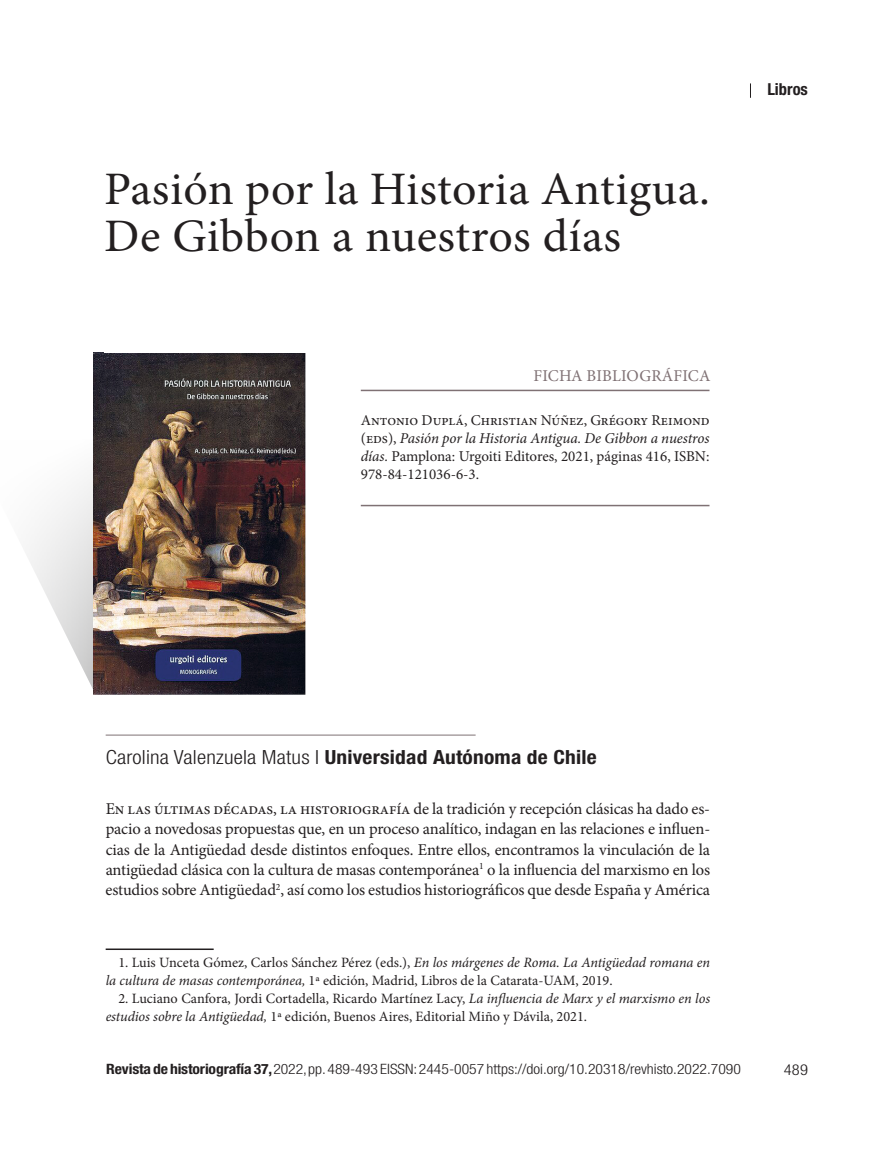
<style>
.page{position:relative;width:893px;height:1149px;background:#fff}
.page>*{position:absolute;margin:0;border:0;box-sizing:border-box;transform-origin:0 0}
.t1{font:46.5px/46.5px "Minion Pro";letter-spacing:.005em;color:#231f20}
.t2{font:700 condensed 19.5px "Helvetica Neue LT Std";letter-spacing:.01em;color:#231f20;scale:1.1 1}
.t3{font:16.5px/20.2px "Minion Pro";letter-spacing:-.015em;color:#231f20;text-align:justify}
.t4{font:16.5px "Minion Pro";letter-spacing:.01em;color:#7f7174}
.t5{font:700 condensed 16.5px "Helvetica Neue LT Std";color:#231f20}
.t6{font:15px/18px "Minion Pro";color:#231f20;text-align:justify}
.t7{font:300 condensed 15px "Helvetica Neue LT Std";color:#231f20;scale:1.1 1}
.t8{font:14.25px/18px "Minion Pro";color:#231f20}
.t9{font:300 condensed 14.25px "Helvetica Neue LT Std";color:#231f20;scale:1.1 1}
.s1{font-style:italic}
.s2{font-weight:300}
.s3{font-weight:700}
</style>
<div class="page">
<svg style="left:750px;top:83px;width:1px;height:15px"></svg>
<svg style="left:27px;top:439px;width:67px;height:255px"></svg>
<img style="left:94px;top:353px;width:212px;height:341px">
<hr style="left:361px;top:389px;width:348px;height:2px;background:#7f7174">
<hr style="left:361px;top:504px;width:348px;height:2px;background:#7f7174">
<hr style="left:106px;top:734px;width:370px;height:1px;background:#7f7174">
<hr style="left:106px;top:948px;width:108px;height:1px;background:#231f20">
<h1 class="t1" style="left:104px;top:166px;width:607px">Pasión por la Historia Antigua.<br>De Gibbon a nuestros días</h1>
<p class="t4" style="left:533px;top:364px;width:178px">FICHA BIBLIOGRÁFICA</p>
<p class="t6" style="left:361px;top:411px;width:350px">Antonio Duplá, Christian Núñez, Grégory Reimond (eds), <span class="s1">Pasión por la Historia Antigua. De Gibbon a nuestros días.</span> Pamplona: Urgoiti Editores, 2021, páginas 416, ISBN:<br>978-84-121036-6-3.</p>
<p class="t5" style="left:767px;top:79px;width:42px">Libros</p>
<p class="t2" style="left:106px;top:744px;width:448px"><span class="s2">Carolina Valenzuela Matus I</span> Universidad Autónoma de Chile</p>
<p class="t3" style="left:106px;top:798px;width:606px">En las últimas décadas, la historiografía de la tradición y recepción clásicas ha dado es&shy;pacio a novedosas propuestas que, en un proceso analítico, indagan en las relaciones e influen&shy;cias de la Antigüedad desde distintos enfoques. Entre ellos, encontramos la vinculación de la antigüedad clásica con la cultura de masas contemporánea<sup>1</sup> o la influencia del marxismo en los estudios sobre Antigüedad<sup>2</sup>, así como los estudios historiográficos que desde España y América</p>
<p class="t8" style="left:106px;top:953px;width:606px;text-indent:13px">1. Luis Unceta Gómez, Carlos Sánchez Pérez (eds.), <span class="s1">En los márgenes de Roma. La Antigüedad romana en la cultura de masas contemporánea,</span> 1ª edición, Madrid, Libros de la Catarata-UAM, 2019.</p>
<p class="t8" style="left:106px;top:989px;width:606px;text-indent:13px">2. Luciano Canfora, Jordi Cortadella, Ricardo Martínez Lacy, <span class="s1">La influencia de Marx y el marxismo en los estudios sobre la Antigüedad,</span> 1ª edición, Buenos Aires, Editorial Miño y Dávila, 2021.</p>
<p class="t9" style="left:106px;top:1060px;width:578px"><span class="s3">Revista de historiografía 37,</span> 2022, pp. 489-493 EISSN: 2445-0057 https://doi.org/10.20318/revhisto.2022.7090</p>
<p class="t7" style="left:784px;top:1060px;width:23px">489</p>
</div>
